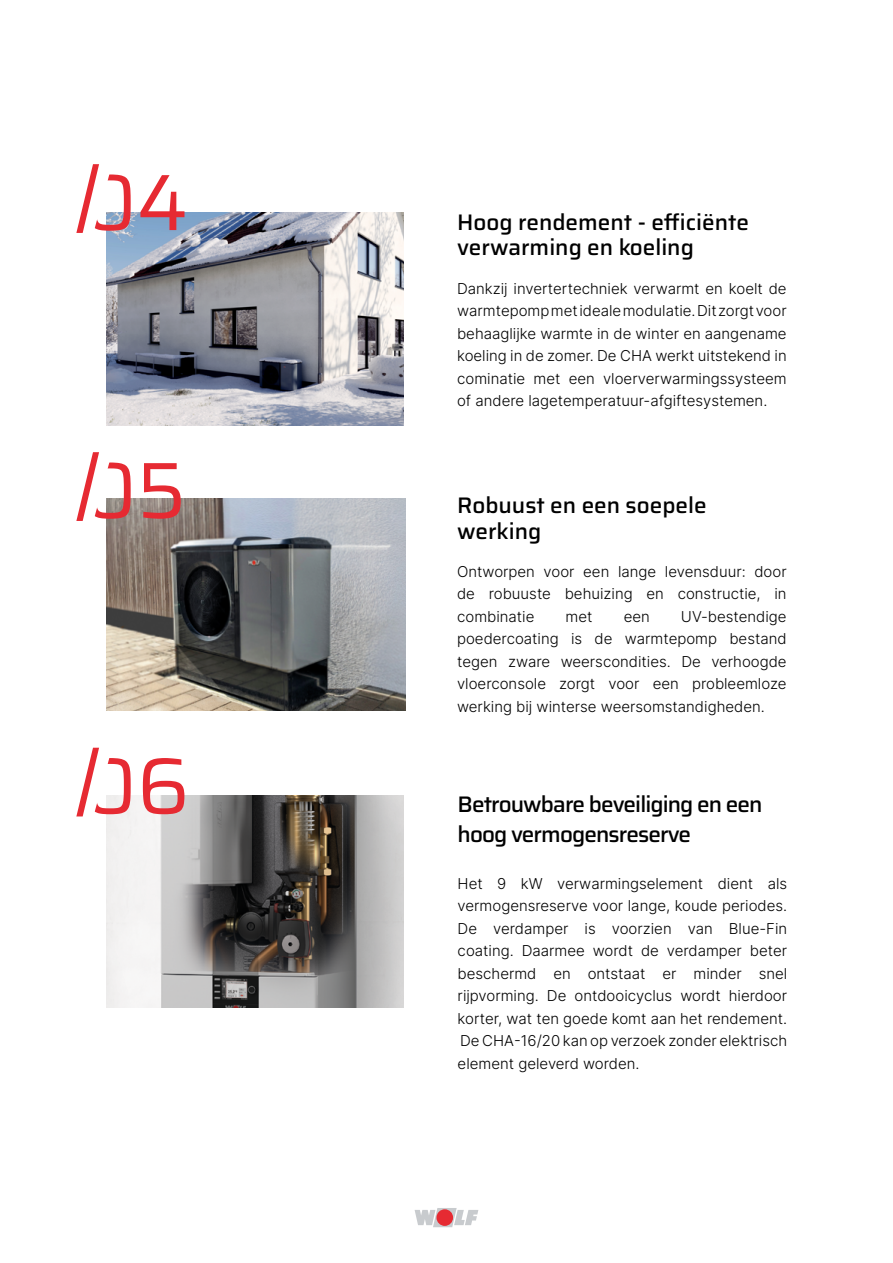
<style>
.page{position:relative;width:893px;height:1263px;background:#fff}
.page>*{position:absolute;margin:0;border:0;box-sizing:border-box;transform-origin:0 0}
.t1{font:79.8px "Saira";color:#e62a32}
.t2{font:500 22.5px/25.5px "Saira";letter-spacing:-.005em;color:#000}
.t3{font:500 22.5px/30px "Saira";letter-spacing:-.04em;color:#000}
.t4{font:300 15px/22.5px "Inter";color:#000;text-align:justify}
</style>
<div class="page">
<svg style="left:415px;top:1208px;width:63px;height:19px"></svg>
<div style="left:436px;top:1209px;width:17px;height:17px;background:#e62a32;border-radius:50%"></div>
<img style="left:106px;top:795px;width:298px;height:213px">
<img style="left:107px;top:499px;width:298px;height:212px">
<img style="left:106px;top:213px;width:298px;height:212px">
<svg style="left:76px;top:452px;width:37px;height:84px"></svg>
<svg style="left:76px;top:747px;width:37px;height:85px"></svg>
<svg style="left:76px;top:164px;width:37px;height:84px"></svg>
<h1 class="t1" style="left:83px;top:137px;width:106px">04</h1>
<h1 class="t1" style="left:83px;top:425px;width:105px">05</h1>
<h1 class="t1" style="left:83px;top:721px;width:108px">06</h1>
<h2 class="t2" style="left:457px;top:208px;width:293px">Hoog rendement - efficiënte verwarming en koeling</h2>
<p class="t4" style="left:457px;top:276px;width:331px">Dankzij invertertechniek verwarmt en koelt de warmtepomp met ideale modulatie. Dit zorgt voor behaaglijke warmte in de winter en aangename koeling in de zomer. De CHA werkt uitstekend in cominatie met een vloerverwarmingssysteem of andere lagetemperatuur-afgiftesystemen.</p>
<h2 class="t2" style="left:457px;top:492px;width:251px">Robuust en een soepele werking</h2>
<p class="t4" style="left:457px;top:560px;width:331px">Ontworpen voor een lange levensduur: door de robuuste behuizing en constructie, in combinatie</p>
<p class="t4" style="left:457px;top:605px;width:331px;text-indent:224px">UV-bestendige poedercoating is de warmtepomp bestand tegen zware weerscondities. De verhoogde vloerconsole zorgt voor een probleemloze werking bij winterse weersomstandigheden.</p>
<p class="t4" style="left:566px;top:605px;width:28px">met</p>
<p class="t4" style="left:624px;top:605px;width:28px">een</p>
<h2 class="t3" style="left:458px;top:788px;width:306px">Betrouwbare beveiliging en een hoog vermogensreserve</h2>
<p class="t4" style="left:458px;top:872px;width:331px">Het 9 kW verwarmingselement dient als vermogensreserve voor lange, koude periodes.<br>De verdamper is voorzien van Blue-Fin coating. Daarmee wordt de verdamper beter beschermd en ontstaat er minder snel rijpvorming. De ontdooicyclus wordt hierdoor korter, wat ten goede komt aan het rendement.<br>De CHA-16/20 kan op verzoek zonder elektrisch element geleverd worden.</p>
</div>
